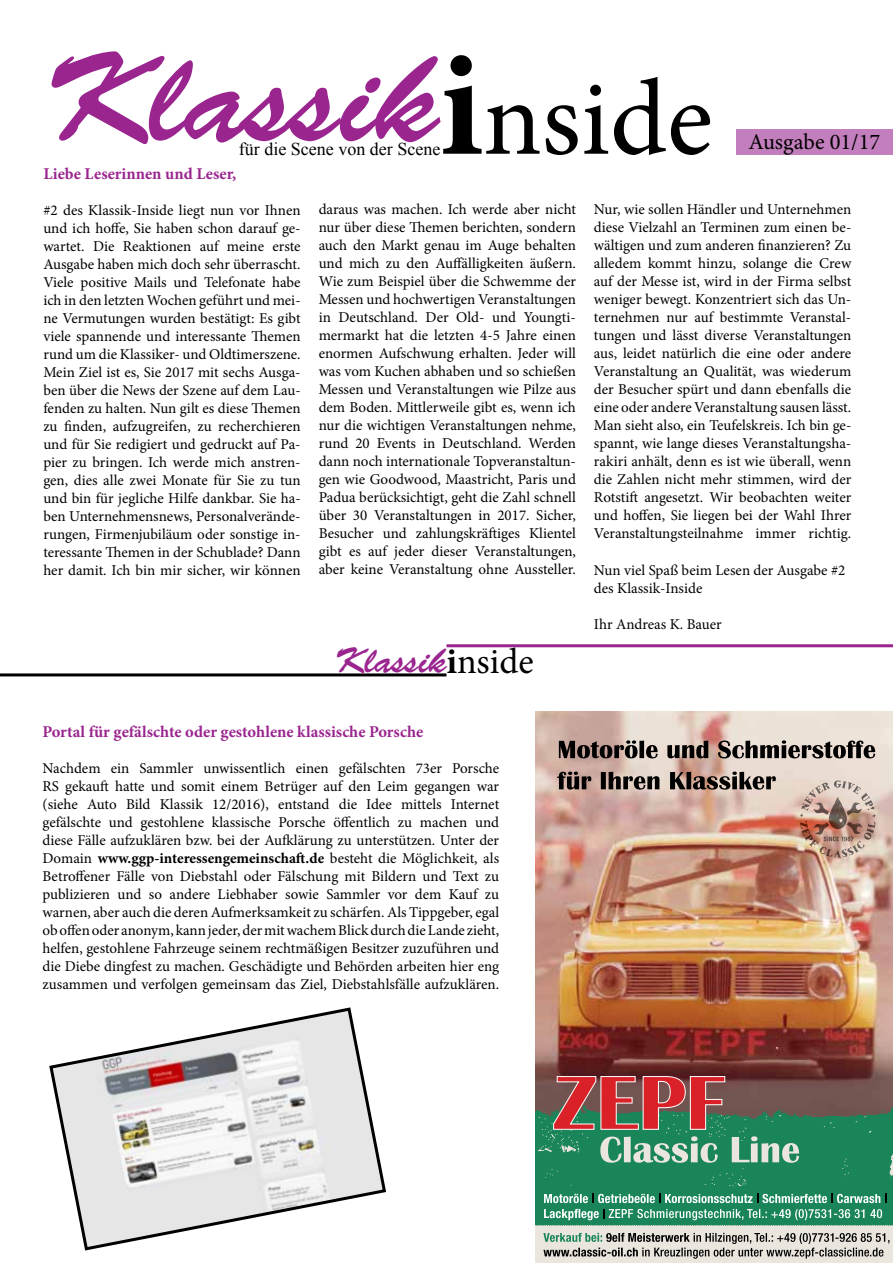
<style>
.page{position:relative;width:893px;height:1263px;background:#fff}
.page>*{position:absolute;margin:0;border:0;box-sizing:border-box;transform-origin:0 0}
.t1{font:127.5px "Brush Script Std";color:#9a258f}
.t2{font:108px "Minion Pro";color:#000}
.t3{font:36px "Brush Script Std";color:#9a258f}
.t4{font:22.5px "Minion Pro";color:#000}
.t5{font:18px "Times New Roman";color:#000}
.t6{font:700 16.5px "Minion Pro";color:#9a258f}
.t7{font:15px/18px "Minion Pro";color:#000;text-align:justify}
.s1{font-weight:700;font-size:150px}
.s2{font-family:"Minion Pro";font-weight:700;color:#000}
.s3{font-family:"Minion Pro";color:#000}
.s4{font-weight:700}
</style>
<div class="page">
<div style="left:736px;top:130px;width:157px;height:25px;background:#c37ebd"></div>
<svg style="left:0;top:673px;width:446px;height:3px"></svg>
<svg style="left:446px;top:644px;width:447px;height:3px"></svg>
<img style="left:536px;top:712px;width:357px;height:364px">
<img style="left:847px;top:821px;width:16px;height:13px">
<img style="left:847px;top:802px;width:15px;height:13px">
<img style="left:813px;top:822px;width:16px;height:13px">
<img style="left:829px;top:797px;width:18px;height:32px">
<img style="left:813px;top:802px;width:16px;height:13px">
<img style="left:824px;top:836px;width:30px;height:5px">
<svg style="left:834px;top:780px;width:7px;height:8px"></svg>
<svg style="left:800px;top:821px;width:8px;height:8px"></svg>
<svg style="left:557px;top:771px;width:219px;height:19px;background:#7f7069"></svg>
<svg style="left:559px;top:740px;width:316px;height:18px;background:#7a6f6a"></svg>
<div style="left:536px;top:1225px;width:357px;height:38px;background:#eae5dd"></div>
<svg style="left:543px;top:1233px;width:347px;height:26px"></svg>
<svg style="left:536px;top:1076px;width:357px;height:150px;background:#507f63"></svg>
<svg style="left:49px;top:1007px;width:337px;height:244px"></svg>
<h1 class="t1" style="left:43px;top:27px;width:398px">Klassik</h1>
<p class="t5" style="left:239px;top:136px;width:203px">für die Scene von der Scene</p>
<h2 class="t2" style="left:439px;top:47px;width:275px"><span class="s1">i</span>nside</h2>
<h3 class="t4" style="left:748px;top:127px;width:133px">Ausgabe 01/17</h3>
<p class="t6" style="left:43px;top:162px;width:195px">Liebe Leserinnen und Leser,</p>
<p class="t7" style="left:43px;top:201px;width:259px">#2 des Klassik-Inside liegt nun vor Ihnen und ich hoffe, Sie haben schon darauf ge&shy;wartet. Die Reaktionen auf meine erste Ausgabe haben mich doch sehr überrascht.<br>Viele positive Mails und Telefonate habe ich in den letzten Wochen geführt und mei&shy;ne Vermutungen wurden bestätigt: Es gibt viele spannende und interessante Themen rund um die Klassiker- und Oldtimerszene.<br>Mein Ziel ist es, Sie 2017 mit sechs Ausga&shy;ben über die News der Szene auf dem Lau&shy;fenden zu halten. Nun gilt es diese Themen zu finden, aufzugreifen, zu recherchieren und für Sie redigiert und gedruckt auf Pa&shy;pier zu bringen. Ich werde mich anstren&shy;gen, dies alle zwei Monate für Sie zu tun und bin für jegliche Hilfe dankbar. Sie ha&shy;ben Unternehmensnews, Personalverände&shy;rungen, Firmenjubiläum oder sonstige in&shy;teressante Themen in der Schublade? Dann her damit. Ich bin mir sicher, wir können</p>
<p class="t7" style="left:319px;top:200px;width:259px">daraus was machen. Ich werde aber nicht nur über diese Themen berichten, sondern auch den Markt genau im Auge behalten und mich zu den Auffälligkeiten äußern.<br>Wie zum Beispiel über die Schwemme der Messen und hochwertigen Veranstaltungen in Deutschland. Der Old- und Youngti&shy;mermarkt hat die letzten 4-5 Jahre einen enormen Aufschwung erhalten. Jeder will was vom Kuchen abhaben und so schießen Messen und Veranstaltungen wie Pilze aus dem Boden. Mittlerweile gibt es, wenn ich nur die wichtigen Veranstaltungen nehme, rund 20 Events in Deutschland. Werden dann noch internationale Topveranstaltun&shy;gen wie Goodwood, Maastricht, Paris und Padua berücksichtigt, geht die Zahl schnell über 30 Veranstaltungen in 2017. Sicher, Besucher und zahlungskräftiges Klientel gibt es auf jeder dieser Veranstaltungen, aber keine Veranstaltung ohne Aussteller.</p>
<p class="t7" style="left:594px;top:200px;width:259px">Nur, wie sollen Händler und Unternehmen diese Vielzahl an Terminen zum einen be&shy;wältigen und zum anderen finanzieren? Zu alledem kommt hinzu, solange die Crew auf der Messe ist, wird in der Firma selbst weniger bewegt. Konzentriert sich das Un&shy;ternehmen nur auf bestimmte Veranstal&shy;tungen und lässt diverse Veranstaltungen aus, leidet natürlich die eine oder andere Veranstaltung an Qualität, was wiederum der Besucher spürt und dann ebenfalls die eine oder andere Veranstaltung sausen lässt.<br>Man sieht also, ein Teufelskreis. Ich bin ge&shy;spannt, wie lange dieses Veranstaltungsha&shy;rakiri anhält, denn es ist wie überall, wenn die Zahlen nicht mehr stimmen, wird der Rotstift angesetzt. Wir beobachten weiter und hoffen, Sie liegen bei der Wahl Ihrer Veranstaltungsteilnahme immer richtig.</p>
<p class="t7" style="left:594px;top:561px;width:253px">Nun viel Spaß beim Lesen der Ausgabe #2 des Klassik-Inside</p>
<p class="t7" style="left:594px;top:615px;width:129px">Ihr Andreas K. Bauer</p>
<h3 class="t3" style="left:335px;top:640px;width:201px">Klassik<span class="s2">i</span><span class="s3">nside</span></h3>
<p class="t6" style="left:43px;top:720px;width:382px">Portal für gefälschte oder gestohlene klassische Porsche</p>
<p class="t7" style="left:43px;top:759px;width:458px">Nachdem ein Sammler unwissentlich einen gefälschten 73er Porsche RS gekauft hatte und somit einem Betrüger auf den Leim gegangen war (siehe Auto Bild Klassik 12/2016), entstand die Idee mittels Internet gefälschte und gestohlene klassische Porsche öffentlich zu machen und diese Fälle aufzuklären bzw. bei der Aufklärung zu unterstützen. Unter der Domain <span class="s4">www.ggp-interessengemeinschaft.de</span> besteht die Möglichkeit, als Betroffener Fälle von Diebstahl oder Fälschung mit Bildern und Text zu publizieren und so andere Liebhaber sowie Sammler vor dem Kauf zu warnen, aber auch die deren Aufmerksamkeit zu schärfen. Als Tippgeber, egal ob offen oder anonym, kann jeder, der mit wachem Blick durch die Lande zieht, helfen, gestohlene Fahrzeuge seinem rechtmäßigen Besitzer zuzuführen und die Diebe dingfest zu machen. Geschädigte und Behörden arbeiten hier eng zusammen und verfolgen gemeinsam das Ziel, Diebstahlsfälle aufzuklären.</p>
</div>
